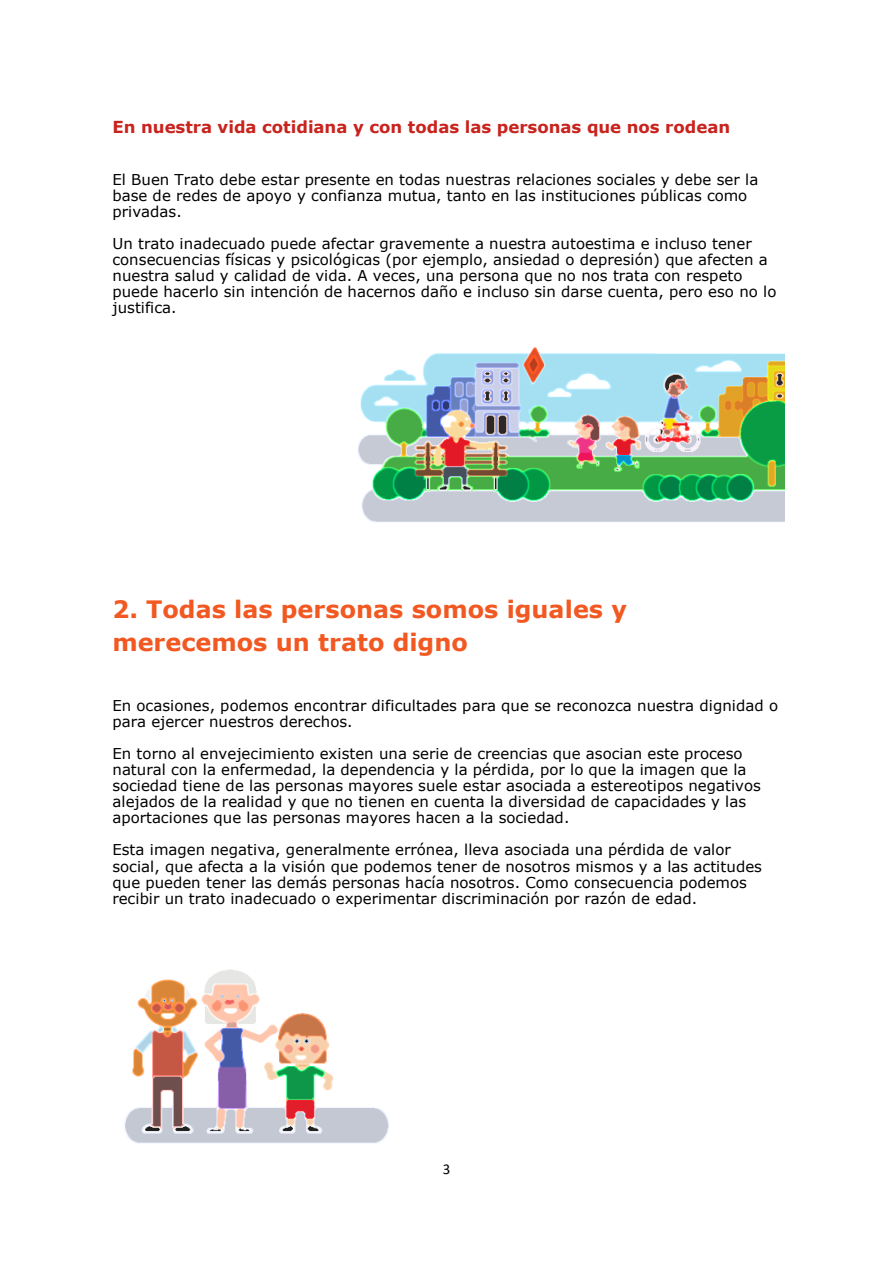
<style>
.page{position:relative;width:893px;height:1263px;background:#fff}
.page>*{position:absolute;margin:0;border:0;box-sizing:border-box;transform-origin:0 0}
.t1{font:700 24px/33.2px "Verdana";color:#f25821}
.t2{font:700 16.5px "Verdana";color:#c9231e}
.t3{font:15px/16px "Verdana";color:#000}
.t4{font:15px "Calibri";color:#000}
</style>
<div class="page">
<img style="left:124px;top:969px;width:265px;height:174px">
<img style="left:358px;top:347px;width:427px;height:175px">
<p class="t2" style="left:112px;top:115px;width:619px">En nuestra vida cotidiana y con todas las personas que nos rodean</p>
<p class="t3" style="left:112px;top:171px;width:648px">El Buen Trato debe estar presente en todas nuestras relaciones sociales y debe ser la base de redes de apoyo y confianza mutua, tanto en las instituciones públicas como privadas.</p>
<p class="t3" style="left:112px;top:236px;width:666px">Un trato inadecuado puede afectar gravemente a nuestra autoestima e incluso tener consecuencias físicas y psicológicas (por ejemplo, ansiedad o depresión) que afecten a nuestra salud y calidad de vida. A veces, una persona que no nos trata con respeto puede hacerlo sin intención de hacernos daño e incluso sin darse cuenta, pero eso no lo justifica.</p>
<h1 class="t1" style="left:112px;top:592px;width:516px">2. Todas las personas somos iguales y merecemos un trato digno</h1>
<p class="t3" style="left:112px;top:697px;width:667px">En ocasiones, podemos encontrar dificultades para que se reconozca nuestra dignidad o para ejercer nuestros derechos.</p>
<p class="t3" style="left:112px;top:745px;width:650px">En torno al envejecimiento existen una serie de creencias que asocian este proceso natural con la enfermedad, la dependencia y la pérdida, por lo que la imagen que la sociedad tiene de las personas mayores suele estar asociada a estereotipos negativos alejados de la realidad y que no tienen en cuenta la diversidad de capacidades y las aportaciones que las personas mayores hacen a la sociedad.</p>
<p class="t3" style="left:112px;top:842px;width:651px">Esta imagen negativa, generalmente errónea, lleva asociada una pérdida de valor social, que afecta a la visión que podemos tener de nosotros mismos y a las actitudes que pueden tener las demás personas hacía nosotros. Como consecuencia podemos recibir un trato inadecuado o experimentar discriminación por razón de edad.</p>
<p class="t4" style="left:443px;top:1158px;width:9px">3</p>
</div>
